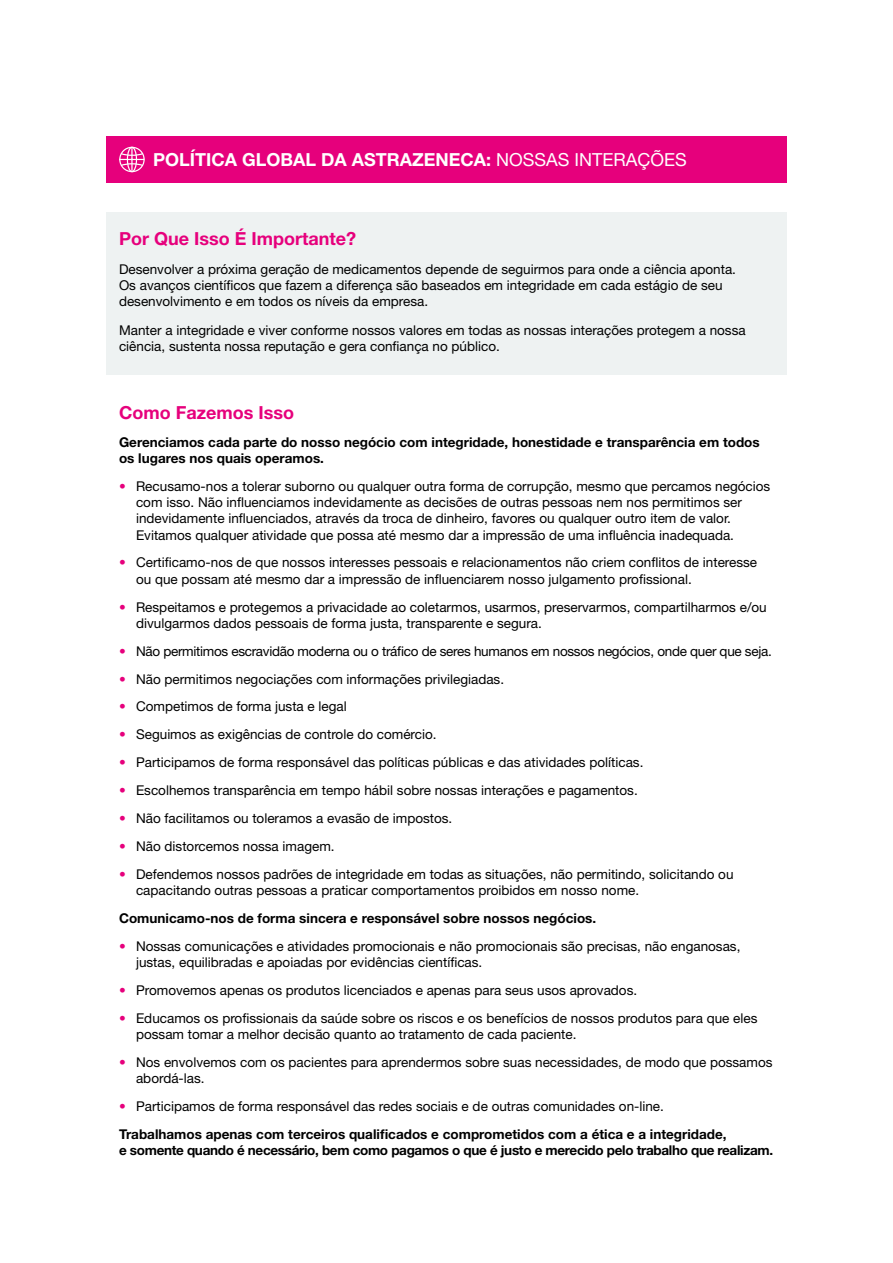
<style>
.page{position:relative;width:893px;height:1263px;background:#fff}
.page>*{position:absolute;margin:0;border:0;box-sizing:border-box;transform-origin:0 0}
.t1{font:700 18px "Helvetica Neue LT Std";color:#fff}
.t2{font:700 18px "Helvetica Neue LT Std";color:#e6007c}
.t3{font:13.5px/16.2px "Helvetica Neue LT Std";color:#000}
.t4{font:700 13.5px/16.2px "Helvetica Neue LT Std";color:#000}
.t5{font:13.5px "Helvetica Neue LT Std";letter-spacing:-.02em;color:#000}
.t6{font:700 13.5px "Helvetica Neue LT Std";letter-spacing:-.025em;color:#000}
.s1{font-weight:400}
.s2{color:#e6007c}
.s3{font-weight:400;color:#e6007c}
</style>
<div class="page">
<div style="left:106px;top:136px;width:681px;height:47px;background:#e6007c"></div>
<div style="left:106px;top:213px;width:681px;height:162px;background:#eef2f2"></div>
<svg style="left:119px;top:146px;width:26px;height:27px"></svg>
<h1 class="t1" style="left:153px;top:148px;width:535px">POLÍTICA GLOBAL DA ASTRAZENECA: <span class="s1">NOSSAS INTERAÇÕES</span></h1>
<h1 class="t2" style="left:119px;top:227px;width:238px">Por Que Isso É Importante?</h1>
<p class="t3" style="left:119px;top:260px;width:618px">Desenvolver a próxima geração de medicamentos depende de seguirmos para onde a ciência aponta.<br>Os avanços científicos que fazem a diferença são baseados em integridade em cada estágio de seu desenvolvimento e em todos os níveis da empresa.</p>
<p class="t3" style="left:119px;top:322px;width:628px">Manter a integridade e viver conforme nossos valores em todas as nossas interações protegem a nossa ciência, sustenta nossa reputação e gera confiança no público.</p>
<h1 class="t2" style="left:119px;top:401px;width:176px">Como Fazemos Isso</h1>
<p class="t4" style="left:119px;top:434px;width:642px">Gerenciamos cada parte do nosso negócio com integridade, honestidade e transparência em todos os lugares nos quais operamos.</p>
<p class="t3" style="left:136px;top:478px;width:636px;text-indent:-17px"><span class="s2">•</span> Recusamo-nos a tolerar suborno ou qualquer outra forma de corrupção, mesmo que percamos negócios com isso. Não influenciamos indevidamente as decisões de outras pessoas nem nos permitimos ser indevidamente influenciados, através da troca de dinheiro, favores ou qualquer outro item de valor.<br>Evitamos qualquer atividade que possa até mesmo dar a impressão de uma influência inadequada.</p>
<p class="t3" style="left:136px;top:554px;width:623px;text-indent:-17px"><span class="s2">•</span> Certificamo-nos de que nossos interesses pessoais e relacionamentos não criem conflitos de interesse ou que possam até mesmo dar a impressão de influenciarem nosso julgamento profissional.</p>
<p class="t3" style="left:136px;top:598px;width:632px;text-indent:-17px"><span class="s2">•</span> Respeitamos e protegemos a privacidade ao coletarmos, usarmos, preservarmos, compartilharmos e/ou divulgarmos dados pessoais de forma justa, transparente e segura.</p>
<p class="t5" style="left:119px;top:643px;width:654px"><span class="s2">•</span> Não permitimos escravidão moderna ou o tráfico de seres humanos em nossos negócios, onde quer que seja.</p>
<p class="t3" style="left:119px;top:670px;width:387px"><span class="s2">•</span> Não permitimos negociações com informações privilegiadas.</p>
<p class="t3" style="left:119px;top:698px;width:229px"><span class="s2">•</span> Competimos de forma justa e legal</p>
<p class="t3" style="left:119px;top:726px;width:319px"><span class="s2">•</span> Seguimos as exigências de controle do comércio.</p>
<p class="t3" style="left:119px;top:754px;width:526px"><span class="s2">•</span> Participamos de forma responsável das políticas públicas e das atividades políticas.</p>
<p class="t3" style="left:119px;top:782px;width:520px"><span class="s2">•</span> Escolhemos transparência em tempo hábil sobre nossas interações e pagamentos.</p>
<p class="t3" style="left:119px;top:810px;width:335px"><span class="s2">•</span> Não facilitamos ou toleramos a evasão de impostos.</p>
<p class="t3" style="left:119px;top:838px;width:217px"><span class="s2">•</span> Não distorcemos nossa imagem.</p>
<p class="t3" style="left:136px;top:866px;width:599px;text-indent:-17px"><span class="s2">•</span> Defendemos nossos padrões de integridade em todas as situações, não permitindo, solicitando ou capacitando outras pessoas a praticar comportamentos proibidos em nosso nome.</p>
<p class="t4" style="left:119px;top:910px;width:479px">Comunicamo-nos de forma sincera e responsável sobre nossos negócios.</p>
<p class="t3" style="left:136px;top:938px;width:606px;text-indent:-17px"><span class="s2">•</span> Nossas comunicações e atividades promocionais e não promocionais são precisas, não enganosas, justas, equilibradas e apoiadas por evidências científicas.</p>
<p class="t3" style="left:119px;top:982px;width:520px"><span class="s2">•</span> Promovemos apenas os produtos licenciados e apenas para seus usos aprovados.</p>
<p class="t3" style="left:136px;top:1010px;width:623px;text-indent:-17px"><span class="s2">•</span> Educamos os profissionais da saúde sobre os riscos e os benefícios de nossos produtos para que eles possam tomar a melhor decisão quanto ao tratamento de cada paciente.</p>
<p class="t3" style="left:136px;top:1054px;width:638px;text-indent:-17px"><span class="s2">•</span> Nos envolvemos com os pacientes para aprendermos sobre suas necessidades, de modo que possamos abordá-las.</p>
<p class="t4" style="left:119px;top:1092px;width:609px;line-height:27.9px"><span class="s3">•</span> <span class="s1">Participamos de forma responsável das redes sociais e de outras comunidades on-line.<br></span>Trabalhamos apenas com terceiros qualificados e comprometidos com a ética e a integridade,</p>
<p class="t6" style="left:119px;top:1142px;width:656px">e somente quando é necessário, bem como pagamos o que é justo e merecido pelo trabalho que realizam.</p>
</div>
